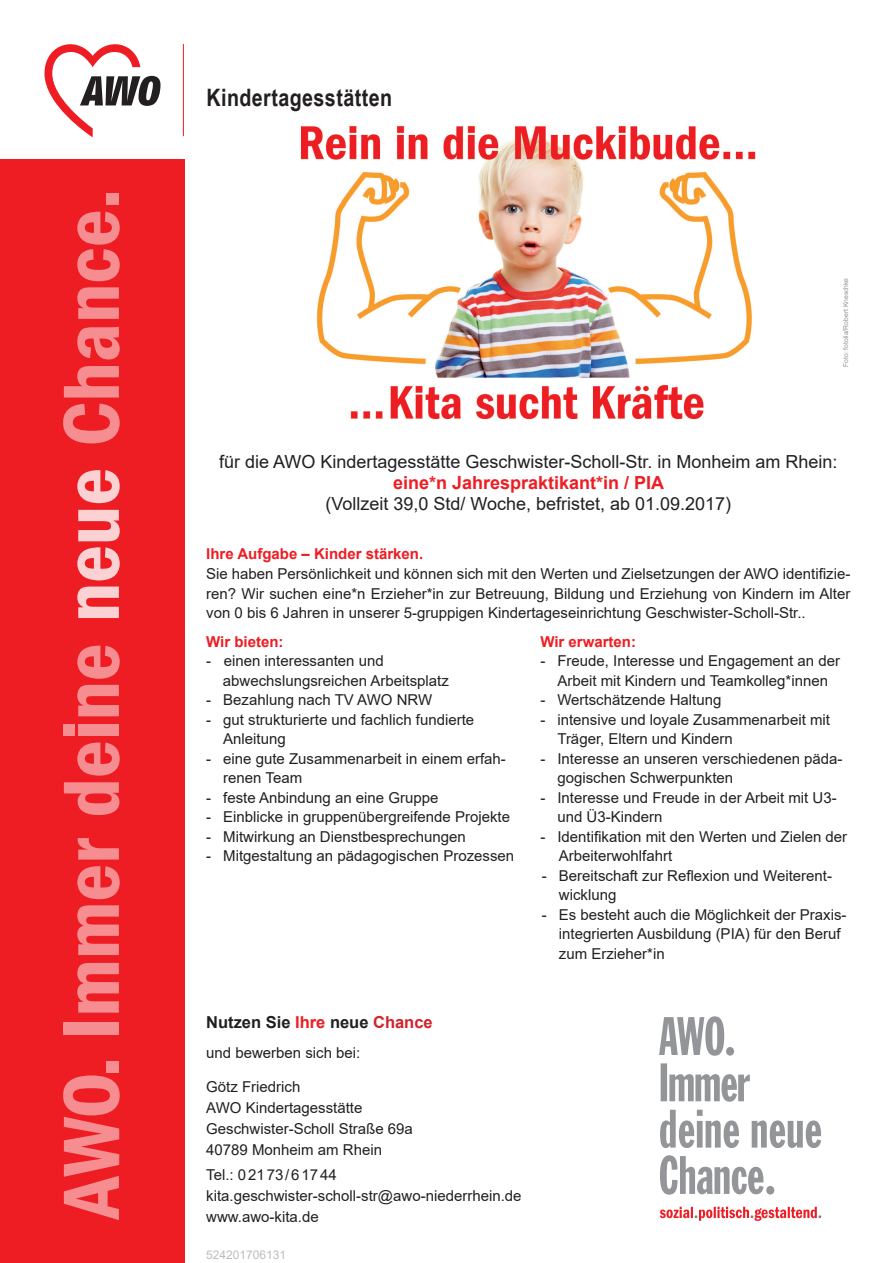
<style>
.page{position:relative;width:893px;height:1263px;background:#fff}
.page>*{position:absolute;margin:0;border:0;box-sizing:border-box;transform-origin:0 0}
.t1{font:700 24px "Arial Narrow";letter-spacing:.02em;color:#231f20}
.Block_1_größer{font:18px "Arial";color:#231f20}
.Block_1_größer-2{font:700 18px "Arial";color:#ee1d23}
.Kontakt{font:700 16.5px "Arial";color:#231f20}
.Fließtext{font:15px/19.5px "Arial";color:#231f20}
.Kontakt-2{font:15px "Arial";color:#231f20}
.Überschrift{font:15px "Arial";color:#231f20}
.Überschrift-2{font:700 15px "Arial";color:#ee1d23}
.Block_1{font:12px "Arial";color:#bcbdc0}
.t2{font:6.75px "Arial";color:#939598}
.s1{color:#ee1d23}
.s2{color:#d1232a}
</style>
<div class="page">
<div style="left:0;top:159px;width:184px;height:1104px;background:#ee1d23"></div>
<svg style="left:44px;top:44px;width:116px;height:93px"></svg>
<hr style="left:183px;top:44px;width:1px;height:92px;background:#ee1d23">
<svg style="left:63px;top:1075px;width:57px;height:145px"></svg>
<div style="left:107px;top:1061px;width:12px;height:11px;background:#f68d90"></div>
<div style="left:64px;top:1022px;width:55px;height:12px;background:#f68d90"></div>
<svg style="left:77px;top:963px;width:42px;height:50px"></svg>
<svg style="left:77px;top:905px;width:42px;height:50px"></svg>
<svg style="left:77px;top:866px;width:43px;height:33px"></svg>
<svg style="left:78px;top:838px;width:41px;height:21px"></svg>
<svg style="left:64px;top:782px;width:55px;height:33px"></svg>
<svg style="left:77px;top:742px;width:43px;height:34px"></svg>
<div style="left:78px;top:725px;width:41px;height:11px;background:#f68d90"></div>
<div style="left:64px;top:724px;width:11px;height:12px;background:#f68d90"></div>
<svg style="left:77px;top:685px;width:42px;height:31px"></svg>
<svg style="left:77px;top:646px;width:43px;height:33px"></svg>
<svg style="left:77px;top:586px;width:42px;height:32px"></svg>
<svg style="left:77px;top:547px;width:43px;height:33px"></svg>
<svg style="left:78px;top:510px;width:42px;height:31px"></svg>
<svg style="left:77px;top:470px;width:43px;height:33px"></svg>
<svg style="left:63px;top:403px;width:57px;height:40px"></svg>
<svg style="left:64px;top:366px;width:55px;height:31px"></svg>
<svg style="left:77px;top:327px;width:43px;height:32px"></svg>
<svg style="left:77px;top:287px;width:42px;height:32px"></svg>
<svg style="left:77px;top:212px;width:43px;height:69px"></svg>
<div style="left:107px;top:193px;width:12px;height:11px;background:#f68d90"></div>
<svg style="left:660px;top:1207px;width:161px;height:14px"></svg>
<svg style="left:660px;top:1155px;width:114px;height:40px"></svg>
<svg style="left:660px;top:1110px;width:161px;height:38px"></svg>
<svg style="left:661px;top:1063px;width:89px;height:39px"></svg>
<svg style="left:659px;top:1016px;width:75px;height:40px"></svg>
<img style="left:300px;top:126px;width:456px;height:293px">
<h1 class="t1" style="left:206px;top:79px;width:187px">Kindertagesstätten</h1>
<p class="t2" style="left:841px;top:367px;width:90px;rotate:-90deg">Foto: fotolia/Robert Kneschke</p>
<p class="Block_1_größer" style="left:219px;top:449px;width:620px">für die AWO Kindertagesstätte Geschwister-Scholl-Str. in Monheim am Rhein:</p>
<p class="Block_1_größer-2" style="left:393px;top:470px;width:273px">eine*n Jahrespraktikant*in / PIA</p>
<p class="Block_1_größer" style="left:325px;top:491px;width:407px">(Vollzeit 39,0 Std/ Woche, befristet, ab 01.09.2017)</p>
<p class="Überschrift-2" style="left:206px;top:544px;width:219px">Ihre Aufgabe – Kinder stärken.</p>
<p class="Fließtext" style="left:206px;top:564px;width:646px;text-align:justify">Sie haben Persönlichkeit und können sich mit den Werten und Zielsetzungen der AWO identifizie&shy;ren? Wir suchen eine*n Erzieher*in zur Betreuung, Bildung und Erziehung von Kindern im Alter von 0 bis 6 Jahren in unserer 5-gruppigen Kindertageseinrichtung Geschwister-Scholl-Str..</p>
<p class="Überschrift-2" style="left:206px;top:631px;width:79px">Wir bieten:</p>
<p class="Überschrift" style="left:206px;top:650px;width:179px">- einen interessanten und</p>
<p class="Überschrift" style="left:223px;top:670px;width:227px">abwechslungsreichen Arbeitsplatz</p>
<p class="Fließtext" style="left:206px;top:690px;width:227px">- Bezahlung nach TV AWO NRW</p>
<p class="Fließtext" style="left:223px;top:709px;width:252px;text-indent:-17px">- gut strukturierte und fachlich fundierte<br>Anleitung</p>
<p class="Fließtext" style="left:223px;top:748px;width:284px;text-indent:-17px">- eine gute Zusammenarbeit in einem erfah&shy;renen Team</p>
<p class="Fließtext" style="left:206px;top:787px;width:234px">- feste Anbindung an eine Gruppe</p>
<p class="Fließtext" style="left:206px;top:807px;width:305px">- Einblicke in gruppenübergreifende Projekte</p>
<p class="Fließtext" style="left:206px;top:826px;width:261px">- Mitwirkung an Dienstbesprechungen</p>
<p class="Fließtext" style="left:206px;top:846px;width:309px">- Mitgestaltung an pädagogischen Prozessen</p>
<p class="Überschrift-2" style="left:540px;top:631px;width:97px">Wir erwarten:</p>
<p class="Fließtext" style="left:540px;top:651px;width:301px;text-align:center">- Freude, Interesse und Engagement an der<br>Arbeit mit Kindern und Teamkolleg*innen</p>
<p class="Fließtext" style="left:540px;top:690px;width:182px">- Wertschätzende Haltung</p>
<p class="Fließtext" style="left:557px;top:709px;width:274px;text-indent:-17px">- intensive und loyale Zusammenarbeit mit<br>Träger, Eltern und Kindern</p>
<p class="Fließtext" style="left:557px;top:748px;width:287px;text-indent:-17px">- Interesse an unseren verschiedenen päda&shy;gogischen Schwerpunkten</p>
<p class="Fließtext" style="left:557px;top:787px;width:281px;text-indent:-17px">- Interesse und Freude in der Arbeit mit U3- und Ü3-Kindern</p>
<p class="Fließtext" style="left:559px;top:826px;width:290px;text-indent:-19px">- Identifikation mit den Werten und Zielen der<br>Arbeiterwohlfahrt</p>
<p class="Fließtext" style="left:559px;top:865px;width:275px;text-indent:-17px">- Bereitschaft zur Reflexion und Weiterent&shy;wicklung</p>
<p class="Fließtext" style="left:559px;top:904px;width:289px;text-indent:-17px">- Es besteht auch die Möglichkeit der Praxis&shy;integrierten Ausbildung (PIA) für den Beruf zum Erzieher*in</p>
<p class="Kontakt" style="left:206px;top:1011px;width:228px">Nutzen Sie <span class="s1">Ihre</span> neue <span class="s2">Chance</span></p>
<p class="Kontakt-2" style="left:206px;top:1042px;width:156px">und bewerben sich bei:</p>
<p class="Kontakt-2" style="left:206px;top:1076px;width:96px">Götz Friedrich</p>
<p class="Kontakt-2" style="left:206px;top:1097px;width:158px">AWO Kindertagesstätte</p>
<p class="Kontakt-2" style="left:206px;top:1118px;width:208px">Geschwister-Scholl Straße 69a</p>
<p class="Kontakt-2" style="left:206px;top:1139px;width:177px">40789 Monheim am Rhein</p>
<p class="Kontakt-2" style="left:206px;top:1164px;width:132px">Tel.: 02173/61744</p>
<p class="Kontakt-2" style="left:206px;top:1185px;width:317px">kita.geschwister-scholl-str@awo-niederrhein.de</p>
<p class="Kontakt-2" style="left:206px;top:1206px;width:114px">www.awo-kita.de</p>
<p class="Block_1" style="left:206px;top:1246px;width:82px">524201706131</p>
</div>
